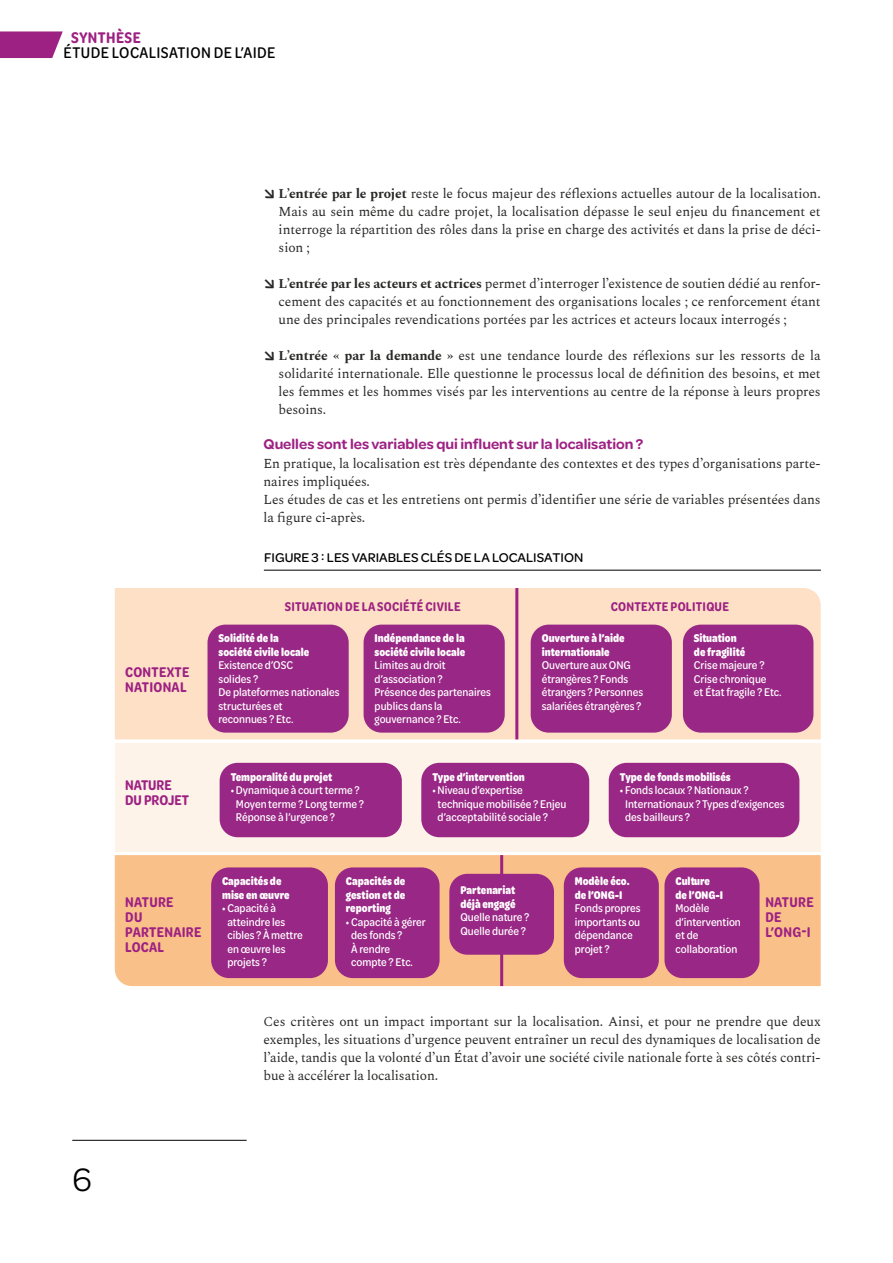
<style>
.page{position:relative;width:893px;height:1263px;background:#fff}
.page>*{position:absolute;margin:0;border:0;box-sizing:border-box;transform-origin:0 0}
.t1{font:34.5px "Omnes";color:#000}
.t2{font:500 16.5px "Omnes Cond";letter-spacing:.025em;color:#000}
.t3{font:600 16.5px "Omnes Cond";letter-spacing:.03em;color:#9d2183}
.t4{font:600 15px/15px "Omnes Cond";letter-spacing:.02em;color:#9d2183}
.t5{font:600 15px "Omnes";color:#9d2183}
.t6{font:600 15px/15px "Omnes Cond";color:#9d2183}
.t7{font:13.5px/18px "Spectral";letter-spacing:-.01em;color:#282827;text-align:justify}
.t8{font:600 13.5px "Omnes Cond";letter-spacing:.02em;color:#9d2183}
.t9{font:500 13.5px "Omnes";color:#000}
.t10{font:500 12px/13.5px "Omnes Cond";color:#fff}
.t11{font:700 12px/13.5px "Omnes Cond";color:#fff}
.s1{font-family:"Omnes";font-weight:500;font-size:19.5px}
.s2{font-weight:700}
</style>
<div class="page">
<hr style="left:72px;top:1140px;width:175px;height:1px;background:#000">
<svg style="left:0;top:31px;width:63px;height:27px;background:#a7378f"></svg>
<div style="left:115px;top:855px;width:706px;height:131px;background:#fac089"></div>
<hr style="left:500px;top:855px;width:3px;height:131px;background:#9d2183">
<div style="left:115px;top:588px;width:706px;height:151px;background:#fde0c5"></div>
<div style="left:115px;top:744px;width:706px;height:108px;background:#fef3e8"></div>
<div style="left:207px;top:625px;width:142px;height:108px;background:#992785;border-radius:18px"></div>
<div style="left:220px;top:763px;width:182px;height:74px;background:#992785;border-radius:18px"></div>
<div style="left:211px;top:867px;width:117px;height:111px;background:#992785;border-radius:18px"></div>
<div style="left:335px;top:867px;width:105px;height:111px;background:#992785;border-radius:18px"></div>
<div style="left:564px;top:867px;width:95px;height:111px;background:#992785;border-radius:18px"></div>
<div style="left:664px;top:867px;width:95px;height:111px;background:#992785;border-radius:18px"></div>
<div style="left:609px;top:763px;width:190px;height:74px;background:#992785;border-radius:18px"></div>
<div style="left:364px;top:625px;width:141px;height:108px;background:#992785;border-radius:18px"></div>
<div style="left:531px;top:625px;width:141px;height:108px;background:#992785;border-radius:18px"></div>
<div style="left:683px;top:625px;width:130px;height:108px;background:#992785;border-radius:18px"></div>
<div style="left:449px;top:874px;width:105px;height:81px;background:#992785;border-radius:18px"></div>
<div style="left:421px;top:763px;width:168px;height:74px;background:#992785;border-radius:18px"></div>
<hr style="left:515px;top:588px;width:3px;height:151px;background:#9d2183">
<hr style="left:264px;top:570px;width:557px;height:1px;background:#000">
<p class="t3" style="left:71px;top:26px;width:71px">SYNTHÈSE</p>
<p class="t2" style="left:64px;top:41px;width:214px">ÉTUDE LOCALISATION DE L’AIDE</p>
<p class="t7" style="left:279px;top:184px;width:544px;text-indent:-15px"><span class="s1">•</span> <span class="s2">L’entrée par le projet</span> reste le focus majeur des réflexions actuelles autour de la localisation.<br>Mais au sein même du cadre projet, la localisation dépasse le seul enjeu du financement et interroge la répartition des rôles dans la prise en charge des activités et dans la prise de déci&shy;sion ;</p>
<p class="t7" style="left:279px;top:274px;width:544px;text-indent:-15px"><span class="s1">•</span> <span class="s2">L’entrée par les acteurs et actrices</span> permet d’interroger l’existence de soutien dédié au renfor&shy;cement des capacités et au fonctionnement des organisations locales ; ce renforcement étant une des principales revendications portées par les actrices et acteurs locaux interrogés ;</p>
<p class="t7" style="left:279px;top:346px;width:544px;text-indent:-15px"><span class="s1">•</span> <span class="s2">L’entrée « par la demande »</span> est une tendance lourde des réflexions sur les ressorts de la solidarité internationale. Elle questionne le processus local de définition des besoins, et met les femmes et les hommes visés par les interventions au centre de la réponse à leurs propres besoins.</p>
<p class="t5" style="left:264px;top:433px;width:381px">Quelles sont les variables qui influent sur la localisation ?</p>
<p class="t7" style="left:264px;top:454px;width:559px;text-align:left">En pratique, la localisation est très dépendante des contextes et des types d’organisations parte&shy;naires impliquées.<br>Les études de cas et les entretiens ont permis d’identifier une série de variables présentées dans la figure ci-après.</p>
<p class="t9" style="left:264px;top:548px;width:321px">FIGURE 3 : LES VARIABLES CLÉS DE LA LOCALISATION</p>
<p class="t4" style="left:125px;top:663px;width:66px">CONTEXTE<br>NATIONAL</p>
<p class="t6" style="left:125px;top:777px;width:65px">NATURE<br>DU PROJET</p>
<p class="t8" style="left:285px;top:597px;width:177px">SITUATION DE LA SOCIÉTÉ CIVILE</p>
<p class="t8" style="left:611px;top:597px;width:120px">CONTEXTE POLITIQUE</p>
<p class="t11" style="left:219px;top:631px;width:92px">Solidité de la société civile locale</p>
<p class="t10" style="left:219px;top:658px;width:123px">Existence d’OSC<br>solides ?<br>De plateformes nationales structurées et<br>reconnues ? Etc.</p>
<p class="t11" style="left:375px;top:631px;width:92px">Indépendance de la société civile locale</p>
<p class="t10" style="left:375px;top:658px;width:118px">Limites au droit d’association ?<br>Présence des partenaires publics dans la gouvernance ? Etc.</p>
<p class="t11" style="left:542px;top:631px;width:84px">Ouverture à l’aide internationale</p>
<p class="t10" style="left:542px;top:658px;width:103px">Ouverture aux ONG étrangères ? Fonds étrangers ? Personnes salariées étrangères ?</p>
<p class="t11" style="left:694px;top:631px;width:53px">Situation de fragilité</p>
<p class="t10" style="left:694px;top:658px;width:89px">Crise majeure ?<br>Crise chronique<br>et État fragile ? Etc.</p>
<p class="t11" style="left:231px;top:769px;width:103px">Temporalité du projet</p>
<p class="t10" style="left:236px;top:783px;width:130px;text-indent:-5px">• Dynamique à court terme ?<br>Moyen terme ? Long terme ?<br>Réponse à l’urgence ?</p>
<p class="t11" style="left:432px;top:769px;width:94px">Type d’intervention</p>
<p class="t10" style="left:438px;top:783px;width:130px;text-indent:-5px">• Niveau d’expertise technique mobilisée ? Enjeu d’acceptabilité sociale ?</p>
<p class="t11" style="left:620px;top:769px;width:112px">Type de fonds mobilisés</p>
<p class="t10" style="left:625px;top:783px;width:161px;text-indent:-5px">• Fonds locaux ? Nationaux ?<br>Internationaux ? Types d’exigences des bailleurs ?</p>
<p class="t11" style="left:222px;top:874px;width:69px">Capacités de mise en œuvre</p>
<p class="t10" style="left:227px;top:901px;width:77px;text-indent:-5px">• Capacité à atteindre les cibles ? À mettre en œuvre les projets ?</p>
<p class="t11" style="left:346px;top:874px;width:61px;text-align:justify">Capacités de gestion et de reporting</p>
<p class="t10" style="left:351px;top:914px;width:76px;text-indent:-5px">• Capacité à gérer des fonds ?<br>À rendre compte ? Etc.</p>
<p class="t11" style="left:575px;top:874px;width:56px">Modèle éco. de l’ONG-I</p>
<p class="t10" style="left:575px;top:901px;width:67px">Fonds propres importants ou dépendance projet ?</p>
<p class="t11" style="left:675px;top:874px;width:49px">Culture de l’ONG-I</p>
<p class="t10" style="left:675px;top:901px;width:67px">Modèle d’intervention et de collaboration</p>
<p class="t11" style="left:460px;top:883px;width:57px">Partenariat déjà engagé</p>
<p class="t10" style="left:460px;top:910px;width:71px">Quelle nature ?<br>Quelle durée ?</p>
<p class="t4" style="left:125px;top:893px;width:78px">NATURE<br>DU<br>PARTENAIRE<br>LOCAL</p>
<p class="t4" style="left:765px;top:893px;width:50px">NATURE<br>DE<br>L’ONG-I</p>
<h1 class="t1" style="left:72px;top:1156px;width:21px">6</h1>
<p class="t7" style="left:264px;top:1012px;width:559px">Ces critères ont un impact important sur la localisation. Ainsi, et pour ne prendre que deux exemples, les situations d’urgence peuvent entraîner un recul des dynamiques de localisation de l’aide, tandis que la volonté d’un État d’avoir une société civile nationale forte à ses côtés contri&shy;bue à accélérer la localisation.</p>
</div>
